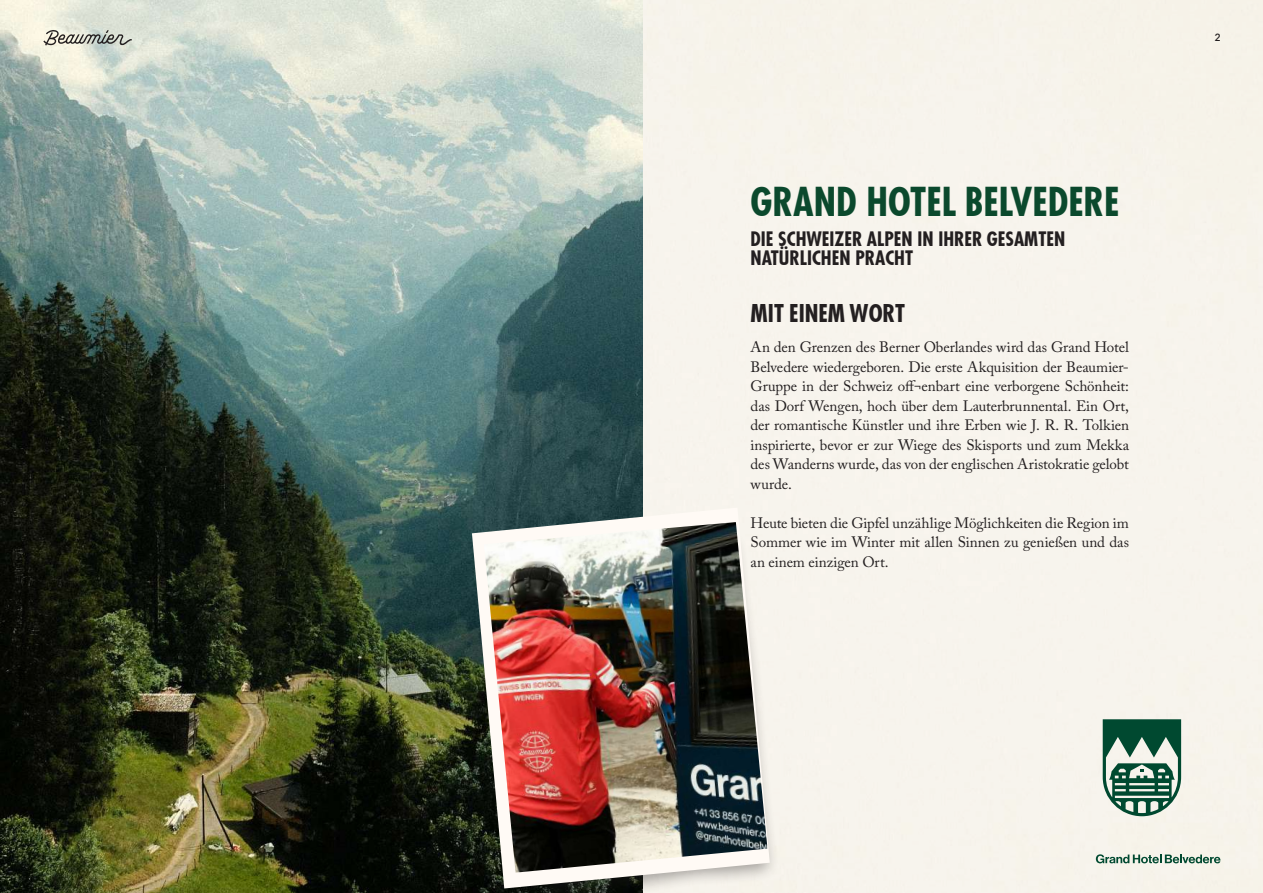
<style>
.page{position:relative;width:1263px;height:893px;background:#fff}
.page>*{position:absolute;margin:0;border:0;box-sizing:border-box;transform-origin:0 0}
.t1{font:700 condensed 39px "Futura LT Pro";color:#0b492d}
.t2{font:700 condensed 24px "Futura LT Pro";color:#231f20}
.t3{font:700 condensed 19.5px/19.5px "Futura LT Pro";color:#231f20}
.t4{font:15px/19.5px "Adobe Caslon Pro";color:#231f20;text-align:justify}
.t5{font:10.5px "Baton Turbo";color:#231f20}
</style>
<div class="page">
<div style="left:642px;top:0;width:621px;height:893px;background:#f7f4ed"></div>
<svg style="left:1096px;top:854px;width:124px;height:9px"></svg>
<img style="left:0;top:0;width:642px;height:893px">
<svg style="left:43px;top:29px;width:89px;height:17px;background:#b4b6ac"></svg>
<svg style="left:1103px;top:719px;width:78px;height:97px;background:#648e7c"></svg>
<div style="left:498px;top:531px;width:282px;height:362px;background:#231f20;opacity:.39"></div>
<svg style="left:472px;top:508px;width:298px;height:380px"></svg>
<img style="left:484px;top:522px;width:283px;height:351px">
<h1 class="t1" style="left:750px;top:175px;width:370px">GRAND HOTEL BELVEDERE</h1>
<h3 class="t3" style="left:750px;top:229px;width:316px">DIE SCHWEIZER ALPEN IN IHRER GESAMTEN<br>NATÜRLICHEN PRACHT</h3>
<h2 class="t2" style="left:750px;top:297px;width:156px">MIT EINEM WORT</h2>
<p class="t4" style="left:750px;top:337px;width:380px">An den Grenzen des Berner Oberlandes wird das Grand Hotel Belvedere wiedergeboren. Die erste Akquisition der Beaumier-Gruppe in der Schweiz off¬enbart eine verborgene Schönheit: das Dorf Wengen, hoch über dem Lauterbrunnental. Ein Ort, der romantische Künstler und ihre Erben wie J. R. R. Tolkien inspirierte, bevor er zur Wiege des Skisports und zum Mekka des Wanderns wurde, das von der englischen Aristokratie gelobt wurde.</p>
<p class="t4" style="left:750px;top:513px;width:380px">Heute bieten die Gipfel unzählige Möglichkeiten die Region im Sommer wie im Winter mit allen Sinnen zu genießen und das an einem einzigen Ort.</p>
<p class="t5" style="left:1215px;top:29px;width:7px">2</p>
</div>
